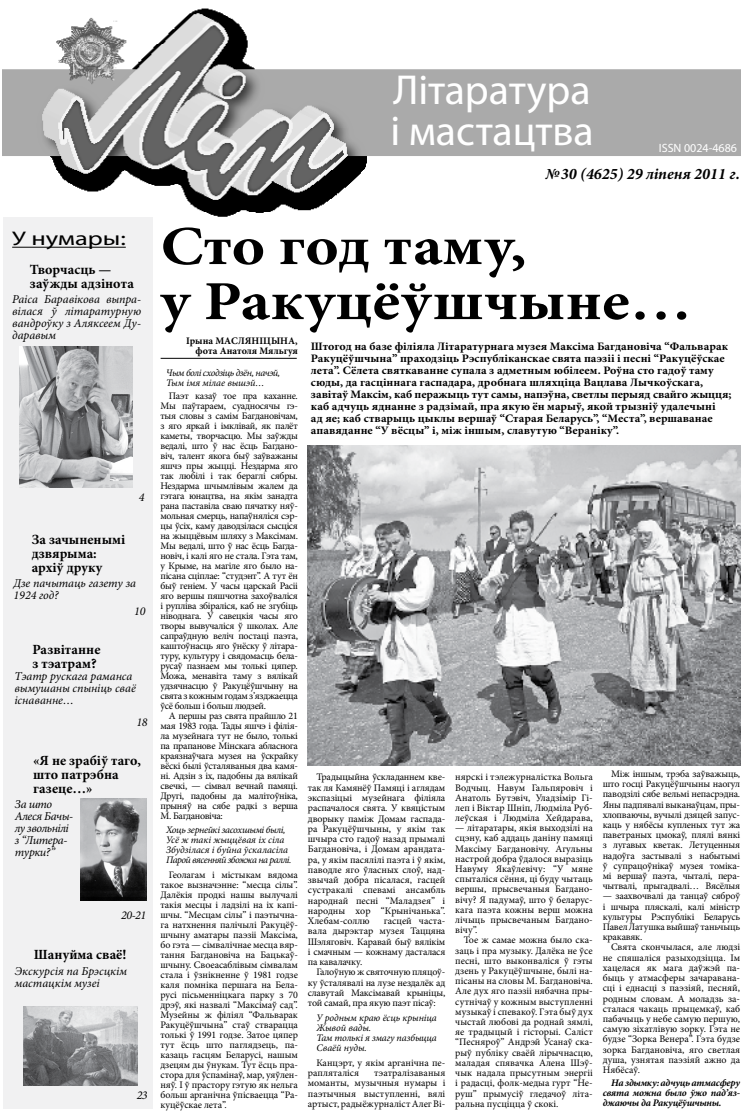
<style>
.page{position:relative;width:743px;height:1112px;background:#fff}
.page>*{position:absolute;margin:0;border:0;box-sizing:border-box;transform-origin:0 0}
.t1{font:700 55px/55px "Minion Pro";color:#000;scale:1.15 1}
.t2{font:42px/41px "Myriad Pro";color:#fff}
.t3{font:19.8px "Myriad Pro";color:#000;scale:1.33 1}
.t4{font:italic 700 16px "Minion Pro";color:#000}
.t5{font:700 14px/14px "Minion Pro";color:#000}
.t6{font:italic 12px/12px "Minion Pro";color:#000}
.t7{font:italic 12px/12px "Minion Pro";letter-spacing:-.035em;color:#000}
.t8{font:12px "Myriad Pro";color:#fff}
.t9{font:700 11.4px/12px "Minion Pro";color:#000;scale:1.05 1}
.t10{font:10px/10px "Minion Pro";letter-spacing:-.005em;color:#000;text-align:justify}
.t11{font:italic 10px/10px "Minion Pro";letter-spacing:-.01em;color:#000}
.t12{font:italic 700 10px/10px "Minion Pro";letter-spacing:-.02em;color:#000;text-align:justify}
.t13{font:italic 10px/10px "Minion Pro";letter-spacing:-.04em;color:#000}
.t14{font:700 10px/10px "Minion Pro";color:#000;text-align:right}
</style>
<div class="page">
<div style="left:3px;top:2px;width:149px;height:1106px;background:#f1f1f2"></div>
<hr style="left:161px;top:358px;width:136px;height:1px;background:#000">
<hr style="left:12px;top:247px;width:114px;height:1px;background:#000">
<img style="left:308px;top:445px;width:432px;height:320px">
<img style="left:19px;top:346px;width:114px;height:141px">
<img style="left:3px;top:3px;width:737px;height:214px">
<img style="left:80px;top:798px;width:67px;height:102px">
<img style="left:23px;top:1006px;width:115px;height:78px">
<h2 class="t2" style="left:390px;top:69px;width:205px">Літаратура і мастацтва</h2>
<h3 class="t4" style="left:545px;top:162px;width:196px">№ 30 (4625) 29 ліпеня 2011 г.</h3>
<p class="t8" style="left:659px;top:141px;width:80px">ISSN 0024-4686</p>
<h3 class="t3" style="left:12px;top:226px;width:87px">У нумары:</h3>
<h3 class="t5" style="left:30px;top:262px;width:105px">Творчасць — заўжды адзінота</h3>
<p class="t6" style="left:12px;top:293px;width:130px;text-align:justify">Раіса Баравікова выпра&shy;вілася ў літаратурную вандроўку з Аляксеем Ду&shy;даравым</p>
<p class="t6" style="left:139px;top:491px;width:7px">4</p>
<h3 class="t5" style="left:32px;top:532px;width:95px">За зачыненымі дзвярыма: архіў друку</h3>
<p class="t6" style="left:14px;top:577px;width:124px">Дзе пачытаць газету за<br>1924 год?</p>
<p class="t6" style="left:134px;top:605px;width:13px">10</p>
<h3 class="t5" style="left:32px;top:642px;width:69px">Развітанне з тэатрам?</h3>
<p class="t6" style="left:14px;top:670px;width:123px">Тэатр рускага раманса вымушаны спыніць сваё існаванне…</p>
<p class="t6" style="left:136px;top:715px;width:12px">18</p>
<h3 class="t5" style="left:33px;top:753px;width:109px">«Я не зрабіў таго, што патрэбна газеце…»</h3>
<p class="t7" style="left:15px;top:797px;width:60px">За што<br>Алеся бачы&shy;лу звольнілі з “Литера&shy;турки?”</p>
<p class="t6" style="left:121px;top:909px;width:26px">20-21</p>
<h3 class="t5" style="left:34px;top:946px;width:94px">Шануйма сваё!</h3>
<p class="t6" style="left:15px;top:964px;width:114px">Экскурсія па Брэсцкім мастацкім музеі</p>
<p class="t6" style="left:137px;top:1088px;width:12px">23</p>
<h1 class="t1" style="left:161px;top:218px;width:463px">Сто год таму,<br>у Ракуцёўшчыне…</h1>
<p class="t14" style="left:186px;top:336px;width:113px">Ірына МАСЛЯНІЦЫНА, фота Анатоля Мяльгуя</p>
<p class="t9" style="left:311px;top:340px;width:402px">Штогод на базе філіяла Літаратурнага музея Максіма Багдановіча “Фальварак Ракуцёўшчына” праходзіць Рэспубліканскае свята паэзіі і песні “Ракуцёўскае лета”. Сёлета святкаванне супала з адметным юбілеем. Роўна сто гадоў таму сюды, да гасціннага гаспадара, дробнага шляхціца Вацлава Лычкоўскага, завітаў Максім, каб перажыць тут самы, напэўна, светлы перыяд свайго жыцця; каб адчуць яднанне з радзімай, пра якую ён марыў, якой трызніў удалечыні<br>ад яе; каб стварыць цыклы вершаў “Старая Беларусь”, “Места”, вершаванае апавяданне “У вёсцы” і, між іншым, славутую “Вераніку”.</p>
<p class="t13" style="left:166px;top:368px;width:116px">Чым болі сходзіць дзён, начэй,<br>Тым імя мілае вышэй…</p>
<p class="t10" style="left:160px;top:390px;width:139px;text-indent:8px">Паэт казаў тое пра каханне.<br>Мы паўтараем, суадносячы гэ&shy;тыя словы з самім Багдановічам, з яго яркай і імклівай, як палёт каметы, творчасцю. Мы заўжды ведалі, што ў нас ёсць Багдано&shy;віч, талент якога быў заўважаны яшчэ пры жыцці. Нездарма яго так любілі і так бераглі сябры.<br>Нездарма шчымлівым жалем да гэтага юнацтва, на якім занадта рана паставіла сваю пячатку няў&shy;мольная смерць, напаўняліся сэр&shy;цы ўсіх, каму даводзілася сысціся на жыццёвым шляху з Максімам.<br>Мы ведалі, што ў нас ёсць Багда&shy;новіч, і калі яго не стала. Гэта там, у Крыме, на магіле яго было на&shy;пісана сціплае: “студэнт”. А тут ён быў геніем. У часы царскай Расіі яго вершы пяшчотна захоўваліся і рупліва збіраліся, каб не згубіць ніводнага. У савецкія часы яго творы вывучаліся ў школах. Але сапраўдную веліч постаці паэта, каштоўнасць яго ўнёску ў літара&shy;туру, культуру і свядомасць бела&shy;русаў пазнаем мы толькі цяпер.<br>Можа, менавіта таму з вялікай удзячнасцю ў Ракуцёўшчыну на свята з кожным годам з’язджаецца ўсё больш і больш людзей.</p>
<p class="t10" style="left:160px;top:710px;width:139px;text-indent:8px">А першы раз свята прайшло 21 мая 1983 года. Тады яшчэ і філія&shy;ла музейнага тут не было, толькі па прапанове Мінскага абласнога краязнаўчага музея на ўскрайку вёскі былі ўсталяваныя два камя&shy;ні. Адзін з іх, падобны да вялікай свечкі, — сімвал вечнай памяці.<br>Другі, падобны да малітоўніка, прыняў на сябе радкі з верша М. Багдановіча:</p>
<p class="t11" style="left:166px;top:825px;width:127px">Хоць зернейкі засохшымі былі,<br>Усё ж такі жыццёвая іх сіла<br>Збудзілася і буйна ўскаласіла<br>Парой вясенняй збожжа на раллі.</p>
<p class="t10" style="left:160px;top:869px;width:139px;text-indent:8px">Геолагам і містыкам вядома такое вызначэнне: “месца сілы”.<br>Далёкія продкі нашы вылучалі такія месцы і ладзілі на іх капі&shy;шчы. “Месцам сілы” і паэтычна&shy;га натхнення палічылі Ракуцёў&shy;шчыну аматары паэзіі Максіма, бо гэта — сімвалічнае месца вяр&shy;тання Багдановіча на Бацькаў&shy;шчыну. Своеасаблівым сімвалам стала і ўзнікненне ў 1981 годзе каля помніка першага на Бела&shy;русі пісьменніцкага парку з 70 дрэў, які назвалі “Максімаў сад”.<br>Музейны ж філіял “Фальварак Ракуцёўшчына” стаў стварацца толькі ў 1991 годзе. Затое цяпер тут ёсць што паглядзець, па&shy;казаць гасцям Беларусі, нашым дзецям ды ўнукам. Тут ёсць пра&shy;стора для ўспамінаў, мар, уяўлен&shy;няў. І ў прастору гэтую як нельга больш арганічна ўпісваецца “Ра&shy;куцёўскае лета”.</p>
<p class="t10" style="left:602px;top:768px;width:139px;text-indent:8px">Між іншым, трэба заўважыць, што госці Ракуцёўшчыны наогул паводзілі сябе вельмі непасрэдна.<br>Яны падпявалі выканаўцам, пры&shy;хлопваючы, вучылі дзяцей запус&shy;каць у нябёсы купленых тут жа паветраных цмокаў, плялі вянкі з лугавых кветак. Летуценныя надоўга застывалі з набытымі ў супрацоўнікаў музея томіка&shy;мі вершаў паэта, чыталі, пера&shy;чытвалі, прыгадвалі… Вясёлыя</p>
<p class="t10" style="left:602px;top:891px;width:139px">— заахвочвалі да танцаў сяброў і шчыра пляскалі, калі міністр культуры Рэспублікі Беларусь Павел Латушка выйшаў таньчыць кракавяк.</p>
<p class="t10" style="left:602px;top:942px;width:139px;text-indent:8px">Свята скончылася, але людзі не спяшаліся разыходзіцца. Ім хацелася як мага даўжэй па&shy;быць у атмасферы зачаравана&shy;сці і еднасці з паэзіяй, песняй, родным словам. А моладзь за&shy;сталася чакаць прыцемкаў, каб пабачыць у небе самую першую, самую зіхатлівую зорку. Гэта не будзе “Зорка Венера”. Гэта будзе зорка Багдановіча, яго светлая душа, узнятая паэзіяй ажно да Нябёсаў.</p>
<p class="t12" style="left:602px;top:1077px;width:139px;text-indent:8px">На здымку: адчуць атмасферу свята можна было ўжо пад’яз&shy;джаючы да Ракуцёўшчыны.</p>
<p class="t10" style="left:308px;top:772px;width:139px;line-height:10.3px;text-indent:8px">Традыцыйна ўскладаннем кве&shy;так ля Камянёў Памяці і аглядам экспазіцыі музейнага філіяла распачалося свята. У квяцістым дворыку паміж Домам гаспада&shy;ра Ракуцёўшчыны, у якім так шчыра сто гадоў назад прымалі Багдановіча, і Домам арандата&shy;ра, у якім пасялілі паэта і ў якім, паводле яго ўласных слоў, над&shy;звычай добра пісалася, гасцей сустракалі спевамі ансамбль народнай песні “Маладзея” і народны хор “Крынічанька”.<br>Хлебам-соллю</p>
<p class="t10" style="left:455px;top:772px;width:139px">нярскі і тэлежурналістка Вольга Водчыц. Навум Гальпяровіч і Анатоль Бутэвіч, Уладзімір Гі&shy;леп і Віктар Шніп, Людміла Руб&shy;леўская і Людміла Хейдарава,</p>
<p class="t10" style="left:455px;top:822px;width:139px">— літаратары, якія выходзілі на сцэну, каб аддаць даніну памяці Максіму Багдановічу. Агульны настрой добра ўдалося выразіць Навуму Якаўлевічу: “У мяне спыталіся сёння, ці буду чытаць вершы, прысвечаныя Багдано&shy;вічу? Я падумаў, што ў беларус&shy;кага паэта кожны верш можна лічыць прысвечаным Багдано&shy;вічу”.</p>
<p class="t10" style="left:455px;top:934px;width:139px;text-indent:8px">Тое ж самае можна было ска&shy;заць і пра музыку. Далёка не ўсе песні, што выконваліся ў гэты дзень у Ракуцёўшчыне, былі на&shy;пісаны на словы М. Багдановіча.<br>Але дух яго паэзіі нябачна пры&shy;сутнічаў у кожным выступленні музыкаў і спевакоў. Гэта быў дух чыстай любові да роднай зямлі, яе традыцый і гісторыі. Саліст “Песняроў” Андрэй Усанаў ска&shy;рыў публіку сваёй лірычнасцю, маладая спявачка Алена Шэў&shy;чык надала прысутным энергіі і радасці, фолк-медыа гурт “Не&shy;руш” прымусіў гледачоў літа&shy;ральна пусціцца ў скокі.</p>
<p class="t10" style="left:308px;top:915px;width:139px;line-height:10.3px;text-indent:76px">гасцей часта&shy;вала дырэктар музея Таццяна Шэляговіч. Каравай быў вялікім і смачным — кожнаму дасталася па кавалачку.</p>
<p class="t10" style="left:308px;top:966px;width:139px;line-height:10.3px;text-indent:8px">Галоўную ж святочную пляцоў&shy;ку ўсталявалі на лузе нездалёк ад славутай Максімавай крыніцы, той самай, пра якую паэт пісаў:</p>
<p class="t11" style="left:316px;top:1012px;width:122px;line-height:10.3px">У родным краю ёсць крыніца<br>Жывой вады.<br>Там толькі я змагу пазбыцца<br>Сваёй нуды.</p>
<p class="t10" style="left:308px;top:1057px;width:139px;text-indent:8px">Канцэрт, у якім арганічна пе&shy;рапляталіся</p>
<p class="t10" style="left:308px;top:1067px;width:139px;line-height:10.3px;text-indent:66px">тэатралізаваныя моманты, музычныя нумары і паэтычныя выступленні, вялі артыст, радыёжурналіст Алег Ві-</p>
</div>
